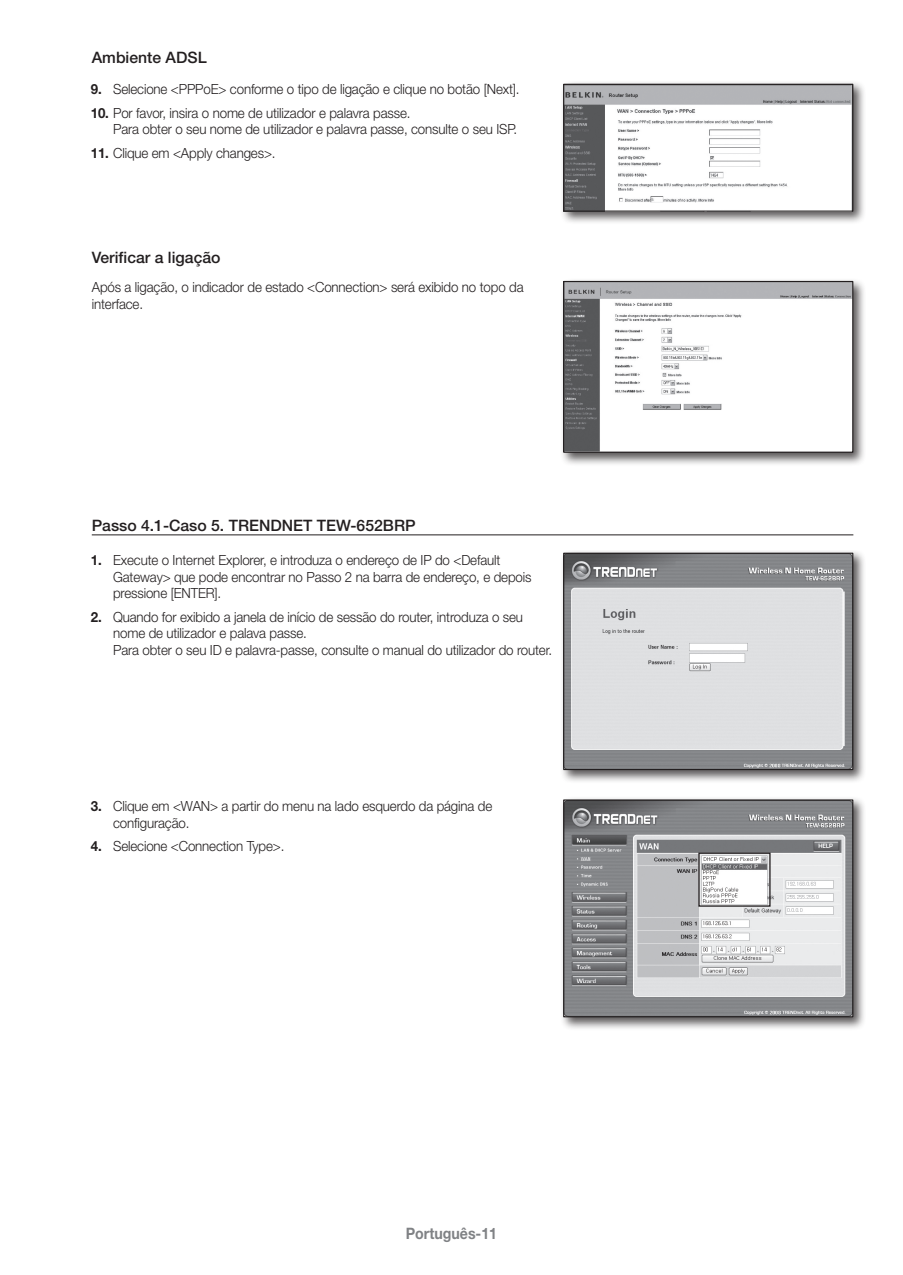
<style>
.page{position:relative;width:903px;height:1275px;background:#fff}
.page>*{position:absolute;margin:0;border:0;box-sizing:border-box;transform-origin:0 0}
.t1{font:500 15.75px "Helvetica Neue cp";color:#231f20}
.t2{font:700 15.75px "Helvetica Neue cp";color:#808285;scale:.9 1}
.t3{font:300 14px/16.8px "Helvetica Neue cp";letter-spacing:-.01em;color:#231f20;scale:.95 1}
.s1{font-weight:700}
</style>
<div class="page">
<hr style="left:92px;top:534px;width:761px;height:1px;background:#231f20">
<div style="left:560px;top:81px;width:306px;height:144px;background:#231f20;opacity:.75"></div>
<img style="left:565px;top:86px;width:286px;height:124px">
<div style="left:563px;top:84px;width:290px;height:128px;border:1px solid #231f20"></div>
<div style="left:560px;top:278px;width:306px;height:188px;background:#231f20;opacity:.75"></div>
<img style="left:565px;top:283px;width:286px;height:168px">
<div style="left:563px;top:281px;width:290px;height:172px;border:1px solid #231f20"></div>
<div style="left:560px;top:550px;width:306px;height:233px;background:#231f20;opacity:.75"></div>
<img style="left:565px;top:555px;width:286px;height:213px">
<div style="left:563px;top:553px;width:290px;height:217px;border:1px solid #231f20"></div>
<div style="left:560px;top:796px;width:306px;height:235px;background:#231f20;opacity:.75"></div>
<img style="left:565px;top:801px;width:286px;height:214px">
<div style="left:563px;top:799px;width:290px;height:218px;border:1px solid #231f20"></div>
<div style="left:698px;top:852px;width:72px;height:55px;border:1px solid #231f20"></div>
<p class="t1" style="left:92px;top:48px;width:116px">Ambiente ADSL</p>
<p class="t3" style="left:91px;top:81px;width:453px"><span class="s1">9.</span> Selecione &lt;PPPoE&gt; conforme o tipo de ligação e clique no botão [Next].</p>
<p class="t3" style="left:113px;top:104px;width:427px;text-indent:-22px"><span class="s1">10.</span> Por favor, insira o nome de utilizador e palavra passe.<br>Para obter o seu nome de utilizador e palavra passe, consulte o seu ISP.</p>
<p class="t3" style="left:91px;top:144px;width:196px"><span class="s1">11.</span> Clique em &lt;Apply changes&gt;.</p>
<p class="t1" style="left:92px;top:248px;width:130px">Verificar a ligação</p>
<p class="t3" style="left:92px;top:279px;width:456px">Após a ligação, o indicador de estado &lt;Connection&gt; será exibido no topo da interface.</p>
<p class="t1" style="left:92px;top:516px;width:325px">Passo 4.1-Caso 5. TRENDNET TEW-652BRP</p>
<p class="t3" style="left:113px;top:551px;width:442px;text-indent:-22px"><span class="s1">1.</span> Execute o Internet Explorer, e introduza o endereço de IP do &lt;Default<br>Gateway&gt; que pode encontrar no Passo 2 na barra de endereço, e depois pressione [ENTER].</p>
<p class="t3" style="left:113px;top:608px;width:464px;text-indent:-22px"><span class="s1">2.</span> Quando for exibido a janela de início de sessão do router, introduza o seu nome de utilizador e palava passe.<br>Para obter o seu ID e palavra-passe, consulte o manual do utilizador do router.</p>
<p class="t3" style="left:113px;top:798px;width:401px;text-indent:-22px"><span class="s1">3.</span> Clique em &lt;WAN&gt; a partir do menu na lado esquerdo da página de configuração.</p>
<p class="t3" style="left:91px;top:838px;width:205px"><span class="s1">4.</span> Selecione &lt;Connection Type&gt;.</p>
<p class="t2" style="left:406px;top:1225px;width:103px">Português-11</p>
</div>
